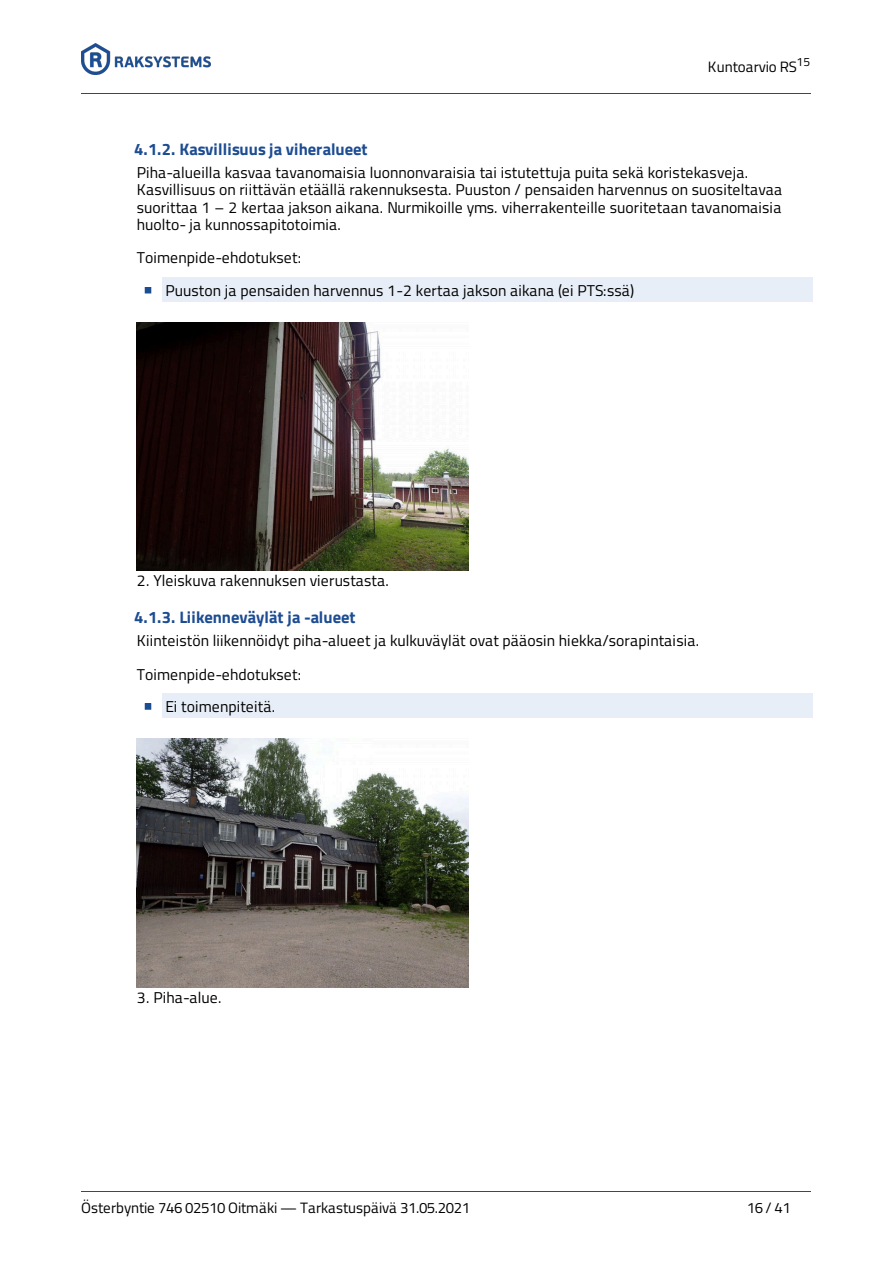
<style>
.page{position:relative;width:893px;height:1263px;background:#fff}
.page>*{position:absolute;margin:0;border:0;box-sizing:border-box;transform-origin:0 0}
.t1{font:700 16.65px "Titillium";letter-spacing:.005em;color:#1c4c92}
.t2{font:15.75px/17.5px "Titillium";letter-spacing:.005em;color:#000}
.t3{font:15px "Titillium";letter-spacing:-.015em;color:#000}
</style>
<div class="page">
<div style="left:163px;top:277px;width:649px;height:25px;background:#e8eef7"></div>
<div style="left:163px;top:694px;width:649px;height:24px;background:#e8eef7"></div>
<svg style="left:145px;top:287px;width:6px;height:6px"></svg>
<img style="left:137px;top:323px;width:331px;height:248px">
<div style="left:145px;top:703px;width:6px;height:7px;border:1px solid #1c4c92"></div>
<img style="left:137px;top:739px;width:331px;height:248px">
<hr style="left:81px;top:93px;width:729px;height:1px;background:#1c4c92">
<img style="left:81px;top:43px;width:130px;height:31px">
<hr style="left:81px;top:1191px;width:729px;height:1px;background:#1c4c92">
<p class="t3" style="left:707px;top:58px;width:104px">Kuntoarvio RS<sup>15</sup></p>
<p class="t1" style="left:134px;top:139px;width:235px">4.1.2. Kasvillisuus ja viheralueet</p>
<p class="t2" style="left:137px;top:163px;width:646px">Piha-alueilla kasvaa tavanomaisia luonnonvaraisia tai istutettuja puita sekä koristekasveja.<br>Kasvillisuus on riittävän etäällä rakennuksesta. Puuston / pensaiden harvennus on suositeltavaa suorittaa 1 – 2 kertaa jakson aikana. Nurmikoille yms. viherrakenteille suoritetaan tavanomaisia huolto- ja kunnossapitotoimia.</p>
<p class="t2" style="left:165px;top:242px;width:470px;line-height:32.2px;text-indent:-29px">Toimenpide-ehdotukset:<br>Puuston ja pensaiden harvennus 1-2 kertaa jakson aikana (ei PTS:ssä)</p>
<p class="t2" style="left:137px;top:572px;width:253px">2. Yleiskuva rakennuksen vierustasta.</p>
<p class="t1" style="left:134px;top:608px;width:223px">4.1.3. Liikenneväylät ja -alueet</p>
<p class="t2" style="left:137px;top:632px;width:563px">Kiinteistön liikennöidyt piha-alueet ja kulkuväylät ovat pääosin hiekka/sorapintaisia.</p>
<p class="t2" style="left:137px;top:665px;width:166px">Toimenpide-ehdotukset:</p>
<p class="t2" style="left:165px;top:698px;width:111px">Ei toimenpiteitä.</p>
<p class="t2" style="left:137px;top:989px;width:86px">3. Piha-alue.</p>
<p class="t3" style="left:81px;top:1199px;width:390px">Österbyntie 746 02510 Oitmäki — Tarkastuspäivä 31.05.2021</p>
<p class="t3" style="left:746px;top:1199px;width:46px">16 / 41</p>
</div>
